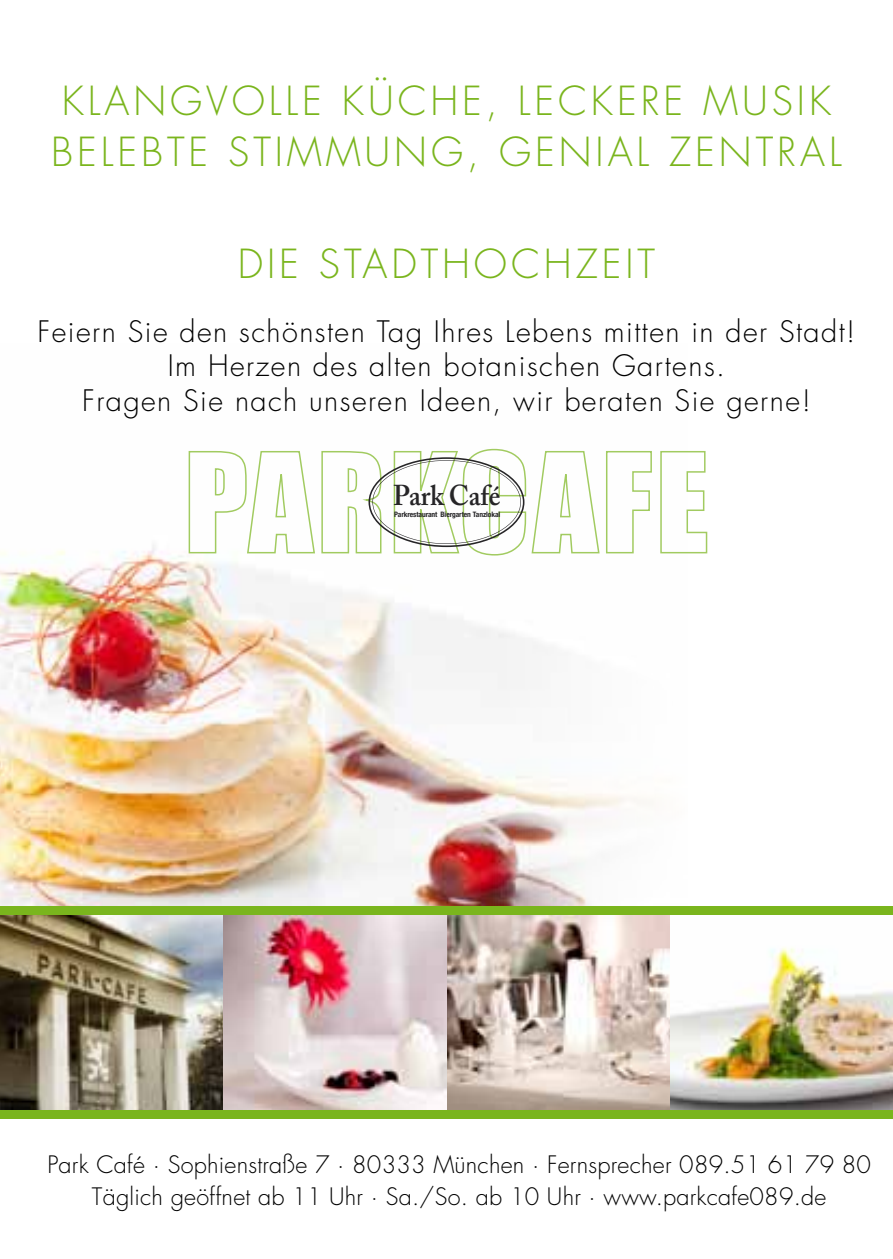
<style>
.page{position:relative;width:893px;height:1259px;background:#fff}
.page>*{position:absolute;margin:0;border:0;box-sizing:border-box;transform-origin:0 0}
.t1{font:300 39px/51px "Futura";letter-spacing:.1em;color:#7ab51d}
.t2{font:300 28.8px/34.5px "Futura";letter-spacing:.05em;color:#000;text-align:center}
.t3{font:600 28.5px "Adobe Caslon Pro";letter-spacing:-.01em;color:#262527;scale:.94 1}
.t4{font:300 23.4px/32.4px "Futura";letter-spacing:.01em;color:#000;text-align:center}
.t5{font:700 condensed 7.5px "Helvetica Neue";letter-spacing:-.01em;color:#262527}
</style>
<div class="page">
<img style="left:0;top:545px;width:653px;height:361px">
<img style="left:0;top:914px;width:893px;height:196px">
<svg style="left:660px;top:451px;width:48px;height:103px"></svg>
<svg style="left:188px;top:448px;width:465px;height:108px"></svg>
<div style="left:0;top:1110px;width:893px;height:8px;background:#7ab51d"></div>
<div style="left:0;top:906px;width:893px;height:8px;background:#7ab51d"></div>
<h1 class="t1" style="left:51px;top:76px;width:787px">Klangvolle Küche, Leckere Musik<br>Belebte Stimmung, Genial Zentral</h1>
<h1 class="t1" style="left:238px;top:239px;width:419px">Die Stadthochzeit</h1>
<p class="t2" style="left:38px;top:314px;width:819px">Feiern Sie den schönsten Tag I hres Lebens mitten in der Stadt!<br>I m Herzen des alten botanischen Gartens.<br>Fragen Sie nach unseren Ideen, wir beraten Sie gerne!</p>
<p class="t3" style="left:393px;top:479px;width:115px">Park Café</p>
<p class="t5" style="left:394px;top:510px;width:108px">Parkrestaurant Biergarten Tanzlokal</p>
<p class="t4" style="left:47px;top:1148px;width:825px">Park Café · Sophienstraße 7 · 80333 München · Fernsprecher 089.51 61 79 80<br>Täglich geöffnet ab 11 Uhr · Sa./So. ab 10 Uhr · www.parkcafe089.de</p>
</div>
